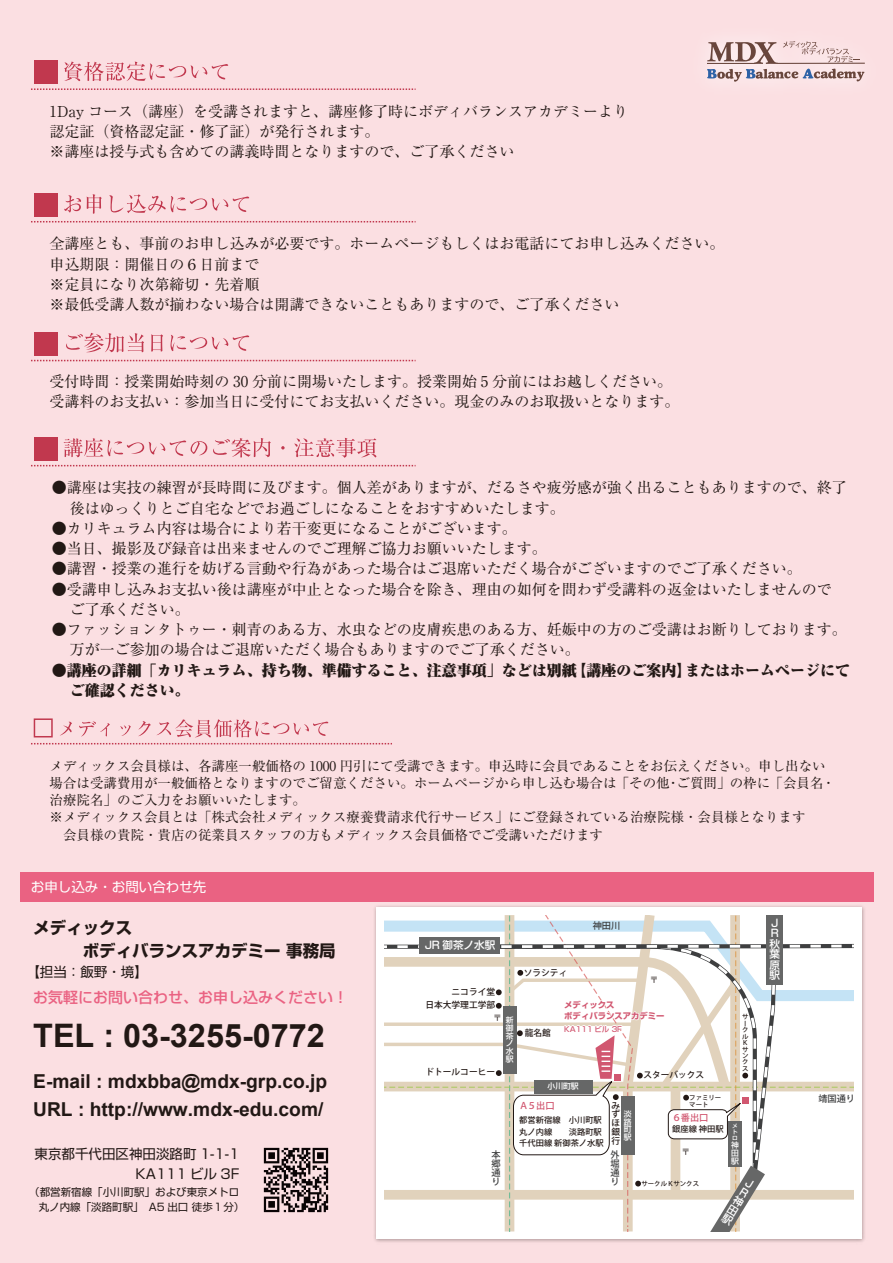
<style>
.page{position:relative;width:893px;height:1263px;background:#fbdfe2}
.page>*{position:absolute;margin:0;border:0;box-sizing:border-box;transform-origin:0 0}
.t1{font:700 32.4px "Arial";color:#221815}
.t2{font:700 19.2px/27.9px "Arial";color:#221815}
.t3{font:700 16.5px/22.5px "Shin Go Pro";color:#221815}
.t4{font:15px/20.2px "Ryumin Pro";color:#221815}
.t5{font:900 15px/20.2px "Ryumin Pro";color:#221815}
.t6{font:500 15px "Shin Go Pro";color:#ea6282}
.t7{font:13.5px/17.2px "Ryumin Pro";color:#221815}
.t8{font:13.5px/19.5px "Shin Go Pro";color:#221815;text-align:right}
.t9{font:13.5px "Shin Go Pro";color:#fff}
.t10{font:10.5px/15px "Shin Go Pro";color:#221815}
.t11{font:500 10.5px/10.5px "Shin Go Pro";color:#fff}
.t12{font:500 9.15px/9.1px "Koz Go Pro";color:#3e3f40;text-align:justify}
.t13{font:500 9.15px "Koz Go Pro";color:#d15770}
.t14{font:500 8.7px/8.7px "Koz Go Pro";color:#221815;text-align:justify}
.t15{font:8.7px "Koz Go Pro";color:#221815}
.t16{font:700 8.4px/11.1px "Shin Go Pro";color:#d15770}
.t17{font:500 8.25px/11.4px "Koz Go Pro";color:#221815}
.t18{font:500 7.8px/7.8px "Shin Go Pro";color:#fff;text-align:justify}
.t19{font:500 7.35px "Shin Go Pro";color:#d15770}
.t20{font:500 6.45px/6.4px "Koz Go Pro";color:#221815}
.t21{font:500 5.7px/5.7px "Shin Go Pro";color:#fff;text-align:justify}
</style>
<div class="page">
<div style="left:20px;top:873px;width:853px;height:29px;background:#ea6282"></div>
<img style="left:374px;top:906px;width:491px;height:336px">
<div style="left:377px;top:907px;width:485px;height:332px;background:#fff"></div>
<svg style="left:384px;top:915px;width:470px;height:316px"></svg>
<div style="left:614px;top:1074px;width:7px;height:7px;background:#d15770"></div>
<svg style="left:64px;top:195px;width:17px;height:17px"></svg>
<svg style="left:87px;top:194px;width:15px;height:20px"></svg>
<svg style="left:109px;top:194px;width:140px;height:19px"></svg>
<svg style="left:31px;top:221px;width:385px;height:1px"></svg>
<div style="left:35px;top:193px;width:23px;height:23px;background:#c1384e"></div>
<svg style="left:64px;top:61px;width:164px;height:20px"></svg>
<svg style="left:31px;top:88px;width:385px;height:2px"></svg>
<div style="left:35px;top:60px;width:23px;height:24px;background:#c1384e"></div>
<svg style="left:66px;top:333px;width:78px;height:19px"></svg>
<svg style="left:151px;top:334px;width:12px;height:18px"></svg>
<svg style="left:171px;top:335px;width:78px;height:16px"></svg>
<svg style="left:31px;top:360px;width:385px;height:1px"></svg>
<div style="left:35px;top:332px;width:23px;height:23px;background:#c1384e"></div>
<svg style="left:64px;top:438px;width:143px;height:19px"></svg>
<svg style="left:213px;top:438px;width:58px;height:20px"></svg>
<svg style="left:281px;top:446px;width:4px;height:3px"></svg>
<svg style="left:294px;top:438px;width:82px;height:20px"></svg>
<svg style="left:31px;top:465px;width:385px;height:1px"></svg>
<div style="left:35px;top:437px;width:23px;height:23px;background:#c1384e"></div>
<svg style="left:60px;top:722px;width:12px;height:13px"></svg>
<svg style="left:79px;top:721px;width:31px;height:15px"></svg>
<svg style="left:120px;top:725px;width:11px;height:11px"></svg>
<svg style="left:138px;top:721px;width:13px;height:15px"></svg>
<svg style="left:157px;top:719px;width:171px;height:18px"></svg>
<svg style="left:31px;top:743px;width:361px;height:1px"></svg>
<div style="left:34px;top:718px;width:19px;height:19px;border:2px solid #c1384e"></div>
<svg style="left:707px;top:41px;width:158px;height:41px"></svg>
<img style="left:263px;top:1147px;width:66px;height:66px">
<p class="t4" style="left:50px;top:100px;width:580px">1Day コース（講座）を受講されますと、講座修了時にボディバランスアカデミーより認定証（資格認定証・修了証）が発行されます。<br>※講座は授与式も含めての講義時間となりますので、ご了承ください</p>
<p class="t4" style="left:50px;top:233px;width:676px">全講座とも、事前のお申し込みが必要です。ホームページもしくはお電話にてお申し込みください。申込期限：開催日の６日前まで<br>※定員になり次第締切・先着順<br>※最低受講人数が揃わない場合は開講できないこともありますので、ご了承ください</p>
<p class="t4" style="left:50px;top:370px;width:631px">受付時間：授業開始時刻の 30 分前に開場いたします。授業開始 5 分前にはお越しください。受講料のお支払い：参加当日に受付にてお支払いください。現金のみのお取扱いとなります。</p>
<p class="t4" style="left:70px;top:476px;width:778px;text-indent:-18px">●講座は実技の練習が長時間に及びます。個人差がありますが、だるさや疲労感が強く出ることもありますので、終了後はゆっくりとご自宅などでお過ごしになることをおすすめいたします。</p>
<p class="t4" style="left:52px;top:517px;width:466px">●カリキュラム内容は場合により若干変更になることがございます。</p>
<p class="t4" style="left:52px;top:537px;width:496px">●当日、撮影及び録音は出来ませんのでご理解ご協力お願いいたします。</p>
<p class="t4" style="left:52px;top:557px;width:751px">●講習・授業の進行を妨げる言動や行為があった場合はご退席いただく場合がございますのでご了承ください。</p>
<p class="t4" style="left:70px;top:578px;width:763px;text-indent:-18px">●受講申し込みお支払い後は講座が中止となった場合を除き、理由の如何を問わず受講料の返金はいたしませんのでご了承ください。</p>
<p class="t4" style="left:70px;top:618px;width:778px;text-indent:-18px">●ファッションタトゥー・刺青のある方、水虫などの皮膚疾患のある方、妊娠中の方のご受講はお断りしております。万が一ご参加の場合はご退席いただく場合もありますのでご了承ください。</p>
<p class="t5" style="left:70px;top:659px;width:782px;text-indent:-18px">●講座の詳細「カリキュラム、持ち物、準備すること、注意事項」などは別紙【講座のご案内】またはホームページにてご確認ください。</p>
<p class="t7" style="left:50px;top:756px;width:787px">メディックス会員様は、各講座一般価格の 1000 円引にて受講できます。申込時に会員であることをお伝えください。申し出ない場合は受講費用が一般価格となりますのでご留意ください。ホームページから申し込む場合は「その他・ご質問」の枠に「会員名・治療院名」のご入力をお願いいたします。<br>※メディックス会員とは「株式会社メディックス療養費請求代行サービス」にご登録されている治療院様・会員様となります<br>　会員様の貴院・貴店の従業員スタッフの方もメディックス会員価格でご受講いただけます</p>
<p class="t9" style="left:31px;top:876px;width:177px">お申し込み・お問い合わせ先</p>
<p class="t3" style="left:33px;top:915px;width:304px">メディックス<br>　　　ボディバランスアカデミー 事務局</p>
<p class="t8" style="left:26px;top:960px;width:123px">【担当：飯野・境】</p>
<p class="t6" style="left:33px;top:985px;width:317px">お気軽にお問い合わせ、お申し込みください！</p>
<h1 class="t1" style="left:33px;top:1014px;width:293px">TEL : 03-3255-0772</h1>
<p class="t2" style="left:33px;top:1068px;width:296px">E-mail : mdxbba@mdx-grp.co.jp<br>URL : http://www.mdx-edu.com/</p>
<p class="t8" style="left:35px;top:1143px;width:206px">東京都千代田区神田淡路町 1-1-1<br>KA111 ビル 3F</p>
<p class="t10" style="left:39px;top:1183px;width:207px;text-indent:-9px">（都営新宿線「小川町駅」および東京メトロ丸ノ内線「淡路町駅」　A5 出口 徒歩１分）</p>
<p class="t11" style="left:425px;top:938px;width:72px">JR 御茶ノ水駅</p>
<p class="t14" style="left:452px;top:987px;width:45px">ニコライ堂</p>
<p class="t14" style="left:524px;top:969px;width:45px">ソラシティ</p>
<p class="t12" style="left:593px;top:922px;width:29px">神田川</p>
<p class="t15" style="left:650px;top:974px;width:10px">〒</p>
<p class="t14" style="left:425px;top:1001px;width:71px">日本大学理工学部</p>
<p class="t16" style="left:564px;top:998px;width:102px">メディックス<br>ボディバランスアカデミー</p>
<p class="t19" style="left:564px;top:1023px;width:59px">KA111 ビル 3F</p>
<p class="t20" style="left:742px;top:1014px;width:8px">サークル<br>Ｋサンクス</p>
<p class="t15" style="left:493px;top:1012px;width:10px">〒</p>
<p class="t18" style="left:506px;top:1015px;width:9px">新御茶ノ水駅</p>
<p class="t14" style="left:525px;top:1028px;width:28px">龍名館</p>
<p class="t14" style="left:425px;top:1068px;width:71px">ドトールコーヒー</p>
<p class="t14" style="left:643px;top:1071px;width:62px">スターバックス</p>
<p class="t20" style="left:689px;top:1094px;width:34px;line-height:7.1px">ファミリーマート</p>
<p class="t18" style="left:547px;top:1081px;width:33px">小川町駅</p>
<p class="t13" style="left:519px;top:1100px;width:37px">Ａ５出口</p>
<p class="t14" style="left:611px;top:1101px;width:10px">みずほ銀行</p>
<p class="t18" style="left:624px;top:1109px;width:9px">淡路町駅</p>
<p class="t17" style="left:519px;top:1115px;width:84px">都営新宿線　小川町駅</p>
<p class="t13" style="left:672px;top:1112px;width:38px">６番出口</p>
<p class="t17" style="left:519px;top:1126px;width:86px">丸ノ内線　　淡路町駅千代田線 新御茶ノ水駅</p>
<p class="t21" style="left:732px;top:1123px;width:7px">メトロ</p>
<p class="t17" style="left:672px;top:1124px;width:53px">銀座線 神田駅</p>
<p class="t18" style="left:731px;top:1140px;width:9px">神田駅</p>
<p class="t15" style="left:681px;top:1146px;width:10px">〒</p>
<p class="t12" style="left:492px;top:1150px;width:11px">本郷通り</p>
<p class="t12" style="left:611px;top:1150px;width:10px">外堀通り</p>
<p class="t11" style="left:748px;top:1175px;width:8px;rotate:32deg">J<br>R神田駅</p>
<p class="t20" style="left:641px;top:1180px;width:59px">サークルＫサンクス</p>
<p class="t11" style="left:769px;top:916px;width:12px">J<br>R秋葉原駅</p>
<p class="t12" style="left:818px;top:1094px;width:38px">靖国通り</p>
</div>
